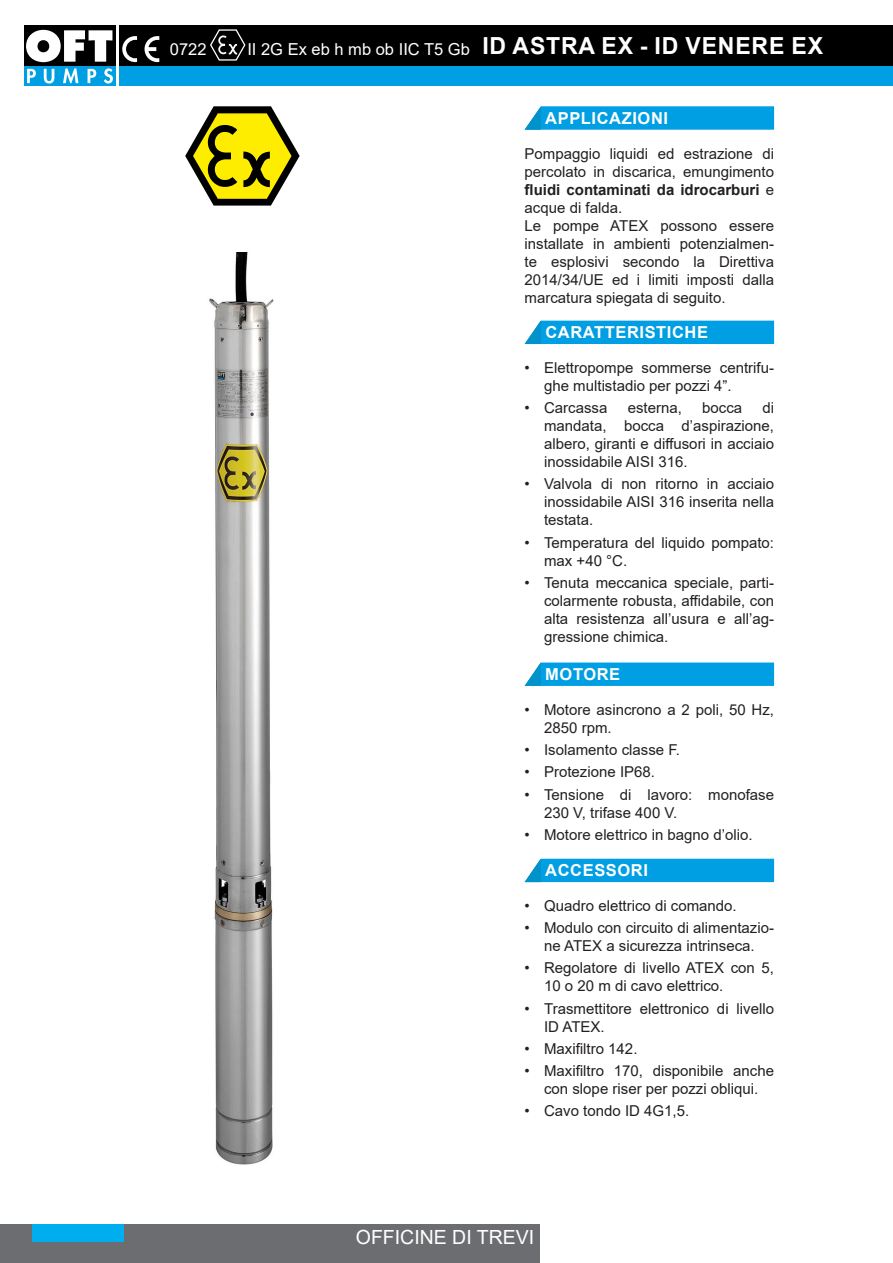
<style>
.page{position:relative;width:893px;height:1263px;background:#fff}
.page>*{position:absolute;margin:0;border:0;box-sizing:border-box;transform-origin:0 0}
.t1{font:700 23.55px "Arial";letter-spacing:.035em;color:#fff}
.t2{font:19.5px "Arial";color:#fff}
.t3{font:700 16.5px "Arial";letter-spacing:.035em;color:#fff}
.t4{font:16.5px "Arial";color:#fff}
.t5{font:15px/18px "Arial";color:#231f20}
.s1{font-weight:700}
</style>
<div class="page">
<div style="left:119px;top:26px;width:774px;height:40px;background:#000"></div>
<div style="left:119px;top:66px;width:774px;height:19px;background:#009ee3"></div>
<div style="left:24px;top:66px;width:91px;height:19px;background:#009ee3"></div>
<div style="left:24px;top:26px;width:91px;height:40px;background:#000"></div>
<svg style="left:26px;top:30px;width:86px;height:32px"></svg>
<svg style="left:27px;top:69px;width:9px;height:14px"></svg>
<svg style="left:44px;top:69px;width:10px;height:15px"></svg>
<svg style="left:63px;top:68px;width:15px;height:15px"></svg>
<svg style="left:88px;top:69px;width:8px;height:14px"></svg>
<svg style="left:104px;top:68px;width:9px;height:16px"></svg>
<div style="left:0;top:1225px;width:540px;height:38px;background:#6c6d70"></div>
<div style="left:32px;top:1225px;width:92px;height:17px;background:#00aeef"></div>
<img style="left:209px;top:252px;width:65px;height:913px">
<svg style="left:525px;top:106px;width:249px;height:24px;background:#0da2e3"></svg>
<div style="left:525px;top:321px;width:249px;height:23px;background:#009ee3"></div>
<svg style="left:525px;top:662px;width:249px;height:24px;background:#0da2e3"></svg>
<div style="left:525px;top:859px;width:249px;height:23px;background:#009ee3"></div>
<svg style="left:185px;top:106px;width:115px;height:100px"></svg>
<svg style="left:122px;top:36px;width:15px;height:26px"></svg>
<svg style="left:145px;top:36px;width:14px;height:26px"></svg>
<svg style="left:210px;top:29px;width:36px;height:32px"></svg>
<p class="t4" style="left:170px;top:38px;width:38px">0722</p>
<p class="t4" style="left:247px;top:38px;width:224px">II 2G Ex eb h mb ob IIC T5 Gb</p>
<h1 class="t1" style="left:482px;top:30px;width:342px">ID ASTRA EX - ID VENERE EX</h1>
<p class="t3" style="left:545px;top:107px;width:124px">APPLICAZIONI</p>
<p class="t5" style="left:525px;top:144px;width:251px">Pompaggio liquidi ed estrazione di percolato in discarica, emungimento <span class="s1">fluidi contaminati da idrocarburi</span> e acque di falda.<br>Le pompe ATEX possono essere installate in ambienti potenzialmen&shy;te esplosivi secondo la Direttiva<br>2014/34/UE ed i limiti imposti dalla marcatura spiegata di seguito.</p>
<p class="t3" style="left:545px;top:321px;width:164px">CARATTERISTICHE</p>
<p class="t5" style="left:544px;top:359px;width:231px;text-indent:-19px">• Elettropompe sommerse centrifu&shy;ghe multistadio per pozzi 4”.</p>
<p class="t5" style="left:525px;top:399px;width:84px">• Carcassa</p>
<p class="t5" style="left:628px;top:399px;width:56px">esterna,</p>
<p class="t5" style="left:702px;top:399px;width:42px">bocca</p>
<p class="t5" style="left:544px;top:399px;width:231px;text-align:justify;text-indent:218px">di mandata, bocca d’aspirazione, albero, giranti e diffusori in acciaio inossidabile AISI 316.</p>
<p class="t5" style="left:544px;top:475px;width:231px;text-align:justify;text-indent:-20px">• Valvola di non ritorno in acciaio inossidabile AISI 316 inserita nella testata.</p>
<p class="t5" style="left:544px;top:533px;width:231px;text-indent:-20px">• Temperatura del liquido pompato: max +40 °C.</p>
<p class="t5" style="left:544px;top:574px;width:231px;text-align:justify;text-indent:-20px">• Tenuta meccanica speciale, parti&shy;colarmente robusta, affidabile, con alta resistenza all’usura e all’ag&shy;gressione chimica.</p>
<p class="t3" style="left:545px;top:663px;width:77px">MOTORE</p>
<p class="t5" style="left:544px;top:700px;width:231px;text-indent:-20px">• Motore asincrono a 2 poli, 50 Hz,<br>2850 rpm.</p>
<p class="t5" style="left:525px;top:741px;width:157px">• Isolamento classe F.</p>
<p class="t5" style="left:525px;top:763px;width:132px">• Protezione IP68.</p>
<p class="t5" style="left:544px;top:785px;width:231px;text-indent:-20px">• Tensione di lavoro: monofase<br>230 V, trifase 400 V.</p>
<p class="t5" style="left:525px;top:825px;width:229px">• Motore elettrico in bagno d’olio.</p>
<p class="t3" style="left:545px;top:859px;width:104px">ACCESSORI</p>
<p class="t5" style="left:525px;top:897px;width:214px">• Quadro elettrico di comando.</p>
<p class="t5" style="left:525px;top:919px;width:251px;text-align:center">• Modulo con circuito di alimentazio&shy;ne ATEX a sicurezza intrinseca.</p>
<p class="t5" style="left:544px;top:959px;width:231px;text-indent:-20px">• Regolatore di livello ATEX con 5,<br>10 o 20 m di cavo elettrico.</p>
<p class="t5" style="left:544px;top:999px;width:231px;text-indent:-20px">• Trasmettitore elettronico di livello<br>ID ATEX.</p>
<p class="t5" style="left:525px;top:1039px;width:114px">• Maxifiltro 142.</p>
<p class="t5" style="left:525px;top:1062px;width:251px;text-align:center">• Maxifiltro 170, disponibile anche con slope riser per pozzi obliqui.</p>
<p class="t5" style="left:525px;top:1102px;width:166px">• Cavo tondo ID 4G1,5.</p>
<h2 class="t2" style="left:356px;top:1224px;width:180px">OFFICINE DI TREVI</h2>
</div>
